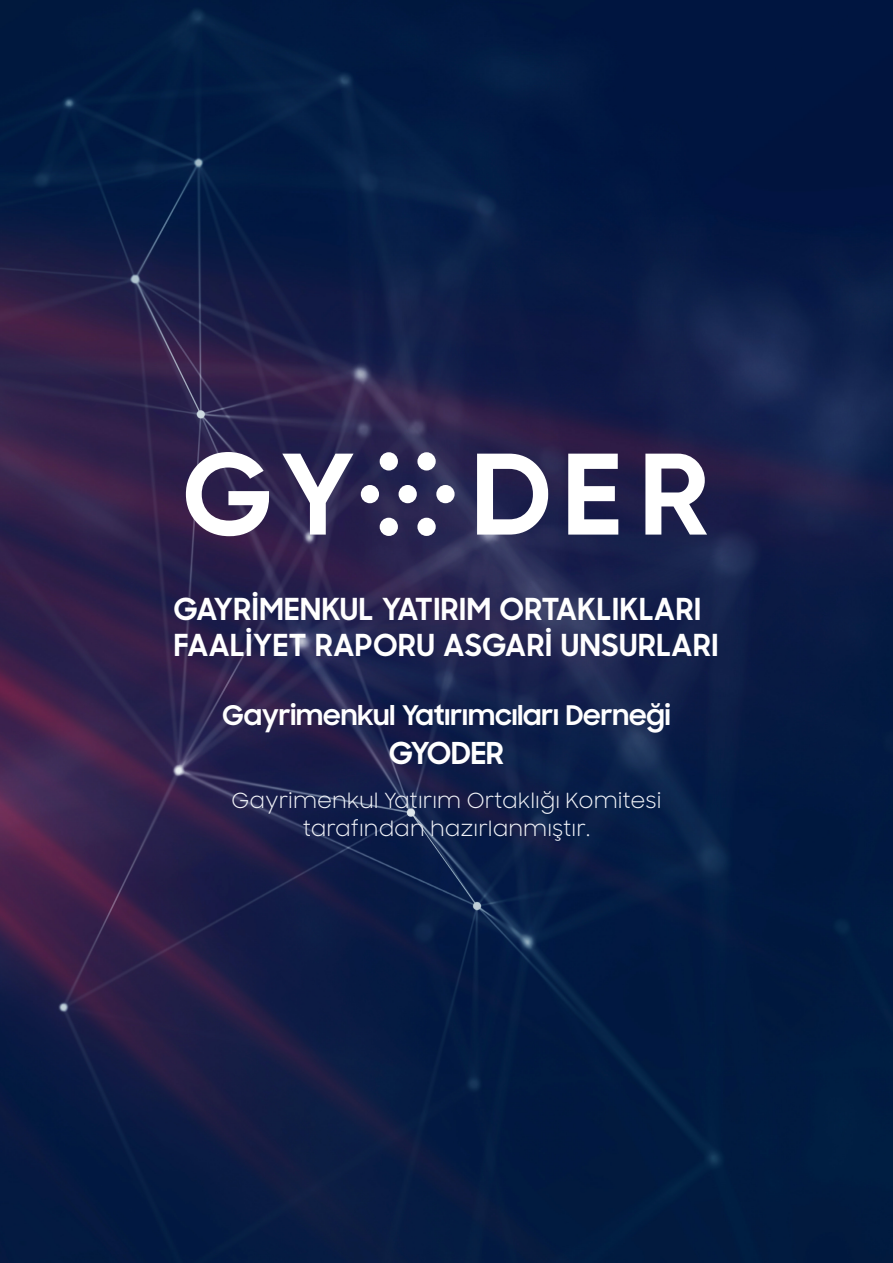
<style>
.page{position:relative;width:893px;height:1263px;background:#fff}
.page>*{position:absolute;margin:0;border:0;box-sizing:border-box;transform-origin:0 0}
.t1{font:700 30.3px/36.5px "Samsung Sharp Sans";letter-spacing:.02em;color:#fff}
.t2{font:700 27px "Samsung Sharp Sans";color:#fff}
.t3{font:20.85px/28px "Samsung Sharp Sans";color:#f0f2f7;text-align:center}
</style>
<div class="page">
<img style="left:0;top:0;width:893px;height:1263px">
<svg style="left:186px;top:452px;width:83px;height:84px"></svg>
<svg style="left:282px;top:454px;width:72px;height:81px"></svg>
<svg style="left:477px;top:454px;width:71px;height:81px"></svg>
<svg style="left:568px;top:454px;width:50px;height:81px"></svg>
<svg style="left:645px;top:454px;width:62px;height:81px"></svg>
<div style="left:380px;top:452px;width:18px;height:18px;background:#fff;border-radius:50%"></div>
<div style="left:417px;top:452px;width:19px;height:18px;background:#fff;border-radius:50%"></div>
<div style="left:436px;top:485px;width:19px;height:18px;background:#fff;border-radius:50%"></div>
<div style="left:417px;top:518px;width:19px;height:18px;background:#fff;border-radius:50%"></div>
<div style="left:380px;top:518px;width:18px;height:18px;background:#fff;border-radius:50%"></div>
<div style="left:361px;top:485px;width:18px;height:18px;background:#fff;border-radius:50%"></div>
<div style="left:399px;top:485px;width:18px;height:18px;background:#fff;border-radius:50%"></div>
<p class="t1" style="left:174px;top:589px;width:546px">GAYRİMENKUL YATIRIM ORTAKLIKLARI<br>FAALİYET RAPORU ASGARİ UNSURLARI</p>
<p class="t2" style="left:222px;top:695px;width:449px">Gayrimenkul Yatırımcıları Derneği</p>
<p class="t1" style="left:389px;top:733px;width:116px">GYODER</p>
<p class="t3" style="left:232px;top:786px;width:431px">Gayrimenkul Yatırım Ortaklığı Komitesi tarafından hazırlanmıştır.</p>
</div>
